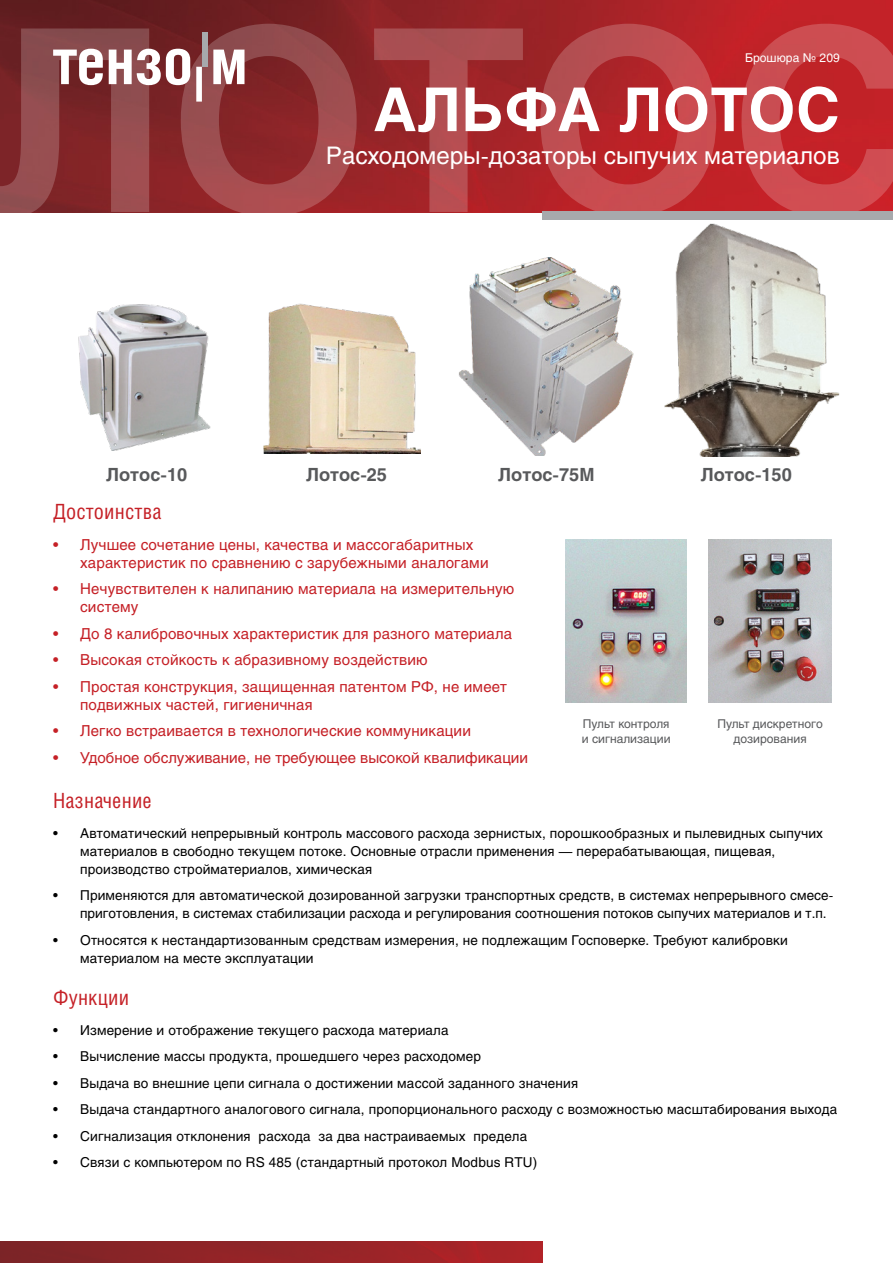
<style>
.page{position:relative;width:893px;height:1263px;background:#fff}
.page>*{position:absolute;margin:0;border:0;box-sizing:border-box;transform-origin:0 0}
.t1{font:700 60px "Helios C";letter-spacing:.01em;color:#fff}
.t2{font:24px "Helios C";color:#fff}
.t3{font:21px "Helios Cond C";letter-spacing:.01em;color:#c52026}
.t4{font:700 18px "Helios C";color:#58595b}
.t5{font:15px/18px "Helios C";letter-spacing:.01em;color:#c52026}
.t6{font:13.5px/18px "Helios C";letter-spacing:.01em;color:#000}
.t7{font:12px/14.4px "Helios C";color:#58595b}
.t8{font:12px "Helios C";color:#fff}
</style>
<div class="page">
<img style="left:0;top:0;width:893px;height:24px">
<svg style="left:0;top:24px;width:893px;height:189px;background:#a73539"></svg>
<div style="left:542px;top:212px;width:351px;height:8px;background:#a7a9ac"></div>
<img style="left:0;top:1242px;width:542px;height:21px">
<div style="left:202px;top:32px;width:6px;height:35px;background:#a7a9ac"></div>
<svg style="left:53px;top:49px;width:191px;height:53px"></svg>
<img style="left:708px;top:539px;width:124px;height:163px">
<img style="left:566px;top:539px;width:120px;height:163px">
<img style="left:78px;top:304px;width:133px;height:146px">
<img style="left:263px;top:303px;width:157px;height:150px">
<img style="left:459px;top:258px;width:175px;height:198px">
<img style="left:664px;top:223px;width:176px;height:234px">
<p class="t8" style="left:745px;top:51px;width:96px">Брошюра № 209</p>
<h1 class="t1" style="left:373px;top:75px;width:468px">АЛЬФА ЛОТОС</h1>
<h2 class="t2" style="left:326px;top:141px;width:515px">Расходомеры-дозаторы сыпучих материалов</h2>
<h3 class="t4" style="left:106px;top:464px;width:83px">Лотос-10</h3>
<h3 class="t4" style="left:306px;top:464px;width:83px">Лотос-25</h3>
<h3 class="t3" style="left:53px;top:499px;width:110px">Достоинства</h3>
<h3 class="t4" style="left:498px;top:464px;width:98px">Лотос-75М</h3>
<h3 class="t4" style="left:701px;top:464px;width:93px">Лотос-150</h3>
<p class="t5" style="left:80px;top:535px;width:410px;text-indent:-27px">• Лучшее сочетание цены, качества и массогабаритных характеристик по сравнению с зарубежными аналогами</p>
<p class="t5" style="left:80px;top:580px;width:436px;text-indent:-27px">• Нечувствителен к налипанию материала на измерительную систему</p>
<p class="t5" style="left:53px;top:624px;width:460px">• До 8 калибровочных характеристик для разного материала</p>
<p class="t5" style="left:53px;top:651px;width:376px">• Высокая стойкость к абразивному воздействию</p>
<p class="t5" style="left:80px;top:677px;width:428px;text-indent:-27px">• Простая конструкция, защищенная патентом РФ, не имеет подвижных частей, гигиеничная</p>
<p class="t5" style="left:53px;top:722px;width:419px">• Легко встраивается в технологические коммуникации</p>
<p class="t5" style="left:53px;top:748px;width:476px">• Удобное обслуживание, не требующее высокой квалификации</p>
<h3 class="t3" style="left:53px;top:788px;width:100px">Назначение</h3>
<p class="t7" style="left:582px;top:717px;width:90px">Пульт контроля и сигнализации</p>
<p class="t7" style="left:717px;top:717px;width:107px;text-align:center">Пульт дискретного дозирования</p>
<p class="t6" style="left:80px;top:824px;width:744px;text-indent:-27px">• Автоматический непрерывный контроль массового расхода зернистых, порошкообразных и пылевидных сыпучих материалов в свободно текущем потоке. Основные отрасли применения — перерабатывающая, пищевая, производство стройматериалов, химическая</p>
<p class="t6" style="left:80px;top:886px;width:755px;text-indent:-27px">• Применяются для автоматической дозированной загрузки транспортных средств, в системах непрерывного смесе&shy;приготовления, в системах стабилизации расхода и регулирования соотношения потоков сыпучих материалов и т.п.</p>
<p class="t6" style="left:80px;top:931px;width:709px;text-indent:-27px">• Относятся к нестандартизованным средствам измерения, не подлежащим Госповерке. Требуют калибровки материалом на месте эксплуатации</p>
<h3 class="t3" style="left:53px;top:985px;width:77px">Функции</h3>
<p class="t6" style="left:53px;top:1021px;width:397px">• Измерение и отображение текущего расхода материала</p>
<p class="t6" style="left:53px;top:1047px;width:429px">• Вычисление массы продукта, прошедшего через расходомер</p>
<p class="t6" style="left:53px;top:1074px;width:526px">• Выдача во внешние цепи сигнала о достижении массой заданного значения</p>
<p class="t6" style="left:53px;top:1100px;width:786px">• Выдача стандартного аналогового сигнала, пропорционального расходу с возможностью масштабирования выхода</p>
<p class="t6" style="left:53px;top:1127px;width:476px">• Сигнализация отклонения расхода за два настраиваемых предела</p>
<p class="t6" style="left:53px;top:1153px;width:486px">• Связи с компьютером по RS 485 (стандартный протокол Modbus RTU)</p>
</div>
